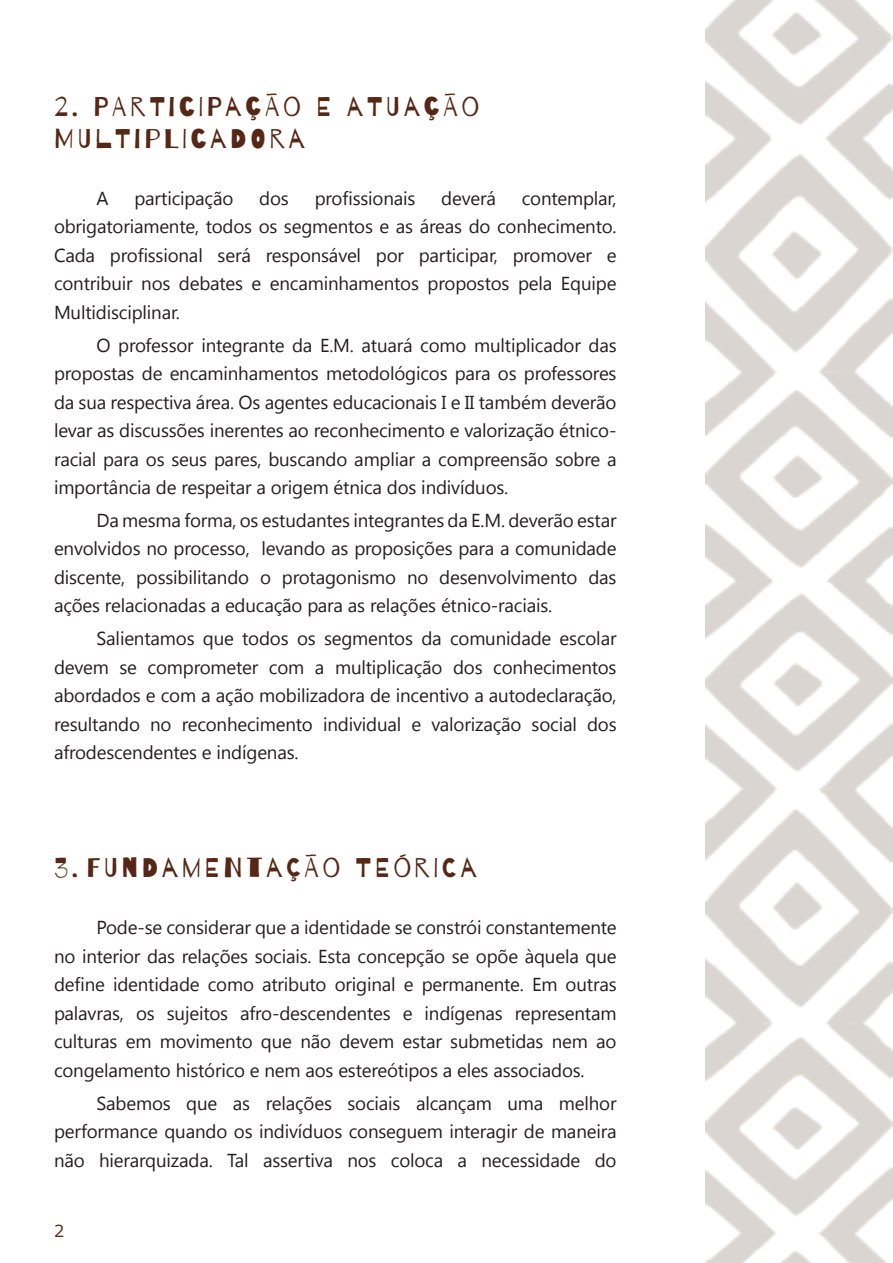
<style>
.page{position:relative;width:893px;height:1263px;background:#fff}
.page>*{position:absolute;margin:0;border:0;box-sizing:border-box;transform-origin:0 0}
.t1{font:27px/31.5px "Barrio";letter-spacing:.14em;color:#552714;scale:1.04 1}
.t2{font:18.75px/28.5px "Lao UI";letter-spacing:-.01em;color:#231f20;text-align:justify}
.t3{font:16.5px "Meiryo";color:#552714}
</style>
<div class="page">
<img style="left:706px;top:0;width:187px;height:1263px">
<p class="t1" style="left:54px;top:92px;width:410px">2. PARTICIPAÇÃO E ATUAÇÃO<br>MULTIPLICADORA</p>
<p class="t2" style="left:97px;top:183px;width:14px">A</p>
<p class="t2" style="left:134px;top:183px;width:100px">participação</p>
<p class="t2" style="left:259px;top:183px;width:31px">dos</p>
<p class="t2" style="left:315px;top:183px;width:102px">profissionais</p>
<p class="t2" style="left:441px;top:183px;width:56px">deverá</p>
<p class="t2" style="left:54px;top:183px;width:564px;text-indent:468px">contemplar, obrigatoriamente, todos os segmentos e as áreas do conhecimento.<br>Cada profissional será responsável por participar, promover e contribuir nos debates e encaminhamentos propostos pela Equipe Multidisciplinar.</p>
<p class="t2" style="left:54px;top:330px;width:564px;text-indent:43px">O professor integrante da E.M. atuará como multiplicador das propostas de encaminhamentos metodológicos para os professores da sua respectiva área. Os agentes educacionais I e II também deverão levar as discussões inerentes ao reconhecimento e valorização étnico&shy;racial para os seus pares, buscando ampliar a compreensão sobre a importância de respeitar a origem étnica dos indivíduos.</p>
<p class="t2" style="left:54px;top:505px;width:564px;text-indent:43px">Da mesma forma, os estudantes integrantes da E.M. deverão estar envolvidos no processo, levando as proposições para a comunidade discente, possibilitando o protagonismo no desenvolvimento das ações relacionadas a educação para as relações étnico-raciais.</p>
<p class="t2" style="left:54px;top:623px;width:564px;text-indent:43px">Salientamos que todos os segmentos da comunidade escolar devem se comprometer com a multiplicação dos conhecimentos abordados e com a ação mobilizadora de incentivo a autodeclaração, resultando no reconhecimento individual e valorização social dos afrodescendentes e indígenas.</p>
<p class="t1" style="left:54px;top:853px;width:406px">3. FUNDAMENTAÇÃO TEÓRICA</p>
<p class="t2" style="left:54px;top:913px;width:564px;text-indent:43px">Pode-se considerar que a identidade se constrói constantemente no interior das relações sociais. Esta concepção se opõe àquela que define identidade como atributo original e permanente. Em outras palavras, os sujeitos afro-descendentes e indígenas representam culturas em movimento que não devem estar submetidas nem ao congelamento histórico e nem aos estereótipos a eles associados.</p>
<p class="t2" style="left:54px;top:1088px;width:564px;text-indent:43px">Sabemos que as relações sociais alcançam uma melhor performance quando os indivíduos conseguem interagir de maneira não hierarquizada. Tal assertiva nos coloca a necessidade do</p>
<p class="t3" style="left:54px;top:1220px;width:12px">2</p>
</div>
